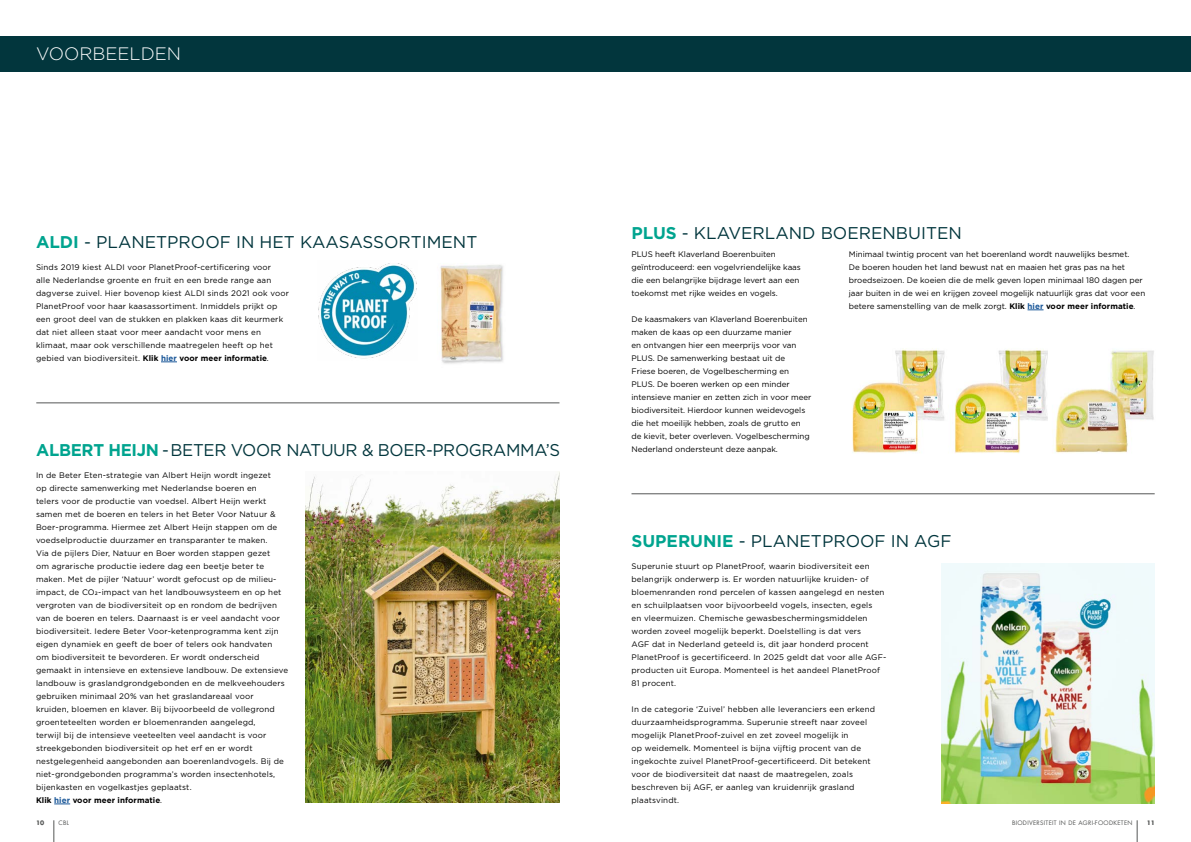
<style>
.page{position:relative;width:1191px;height:842px;background:#fff}
.page>*{position:absolute;margin:0;border:0;box-sizing:border-box;transform-origin:0 0}
.t1{font:300 18px "Gotham";color:#fff}
.t2{font:17px "Gotham";color:#02363d}
.t3{font:17px "Gotham";letter-spacing:-.02em;color:#02363d}
.t4{font:8px/13px "Gotham";letter-spacing:.02em;color:#000}
.t5{font:8px/13px "Gotham";color:#000}
.t6{font:6px "Futura LT";letter-spacing:.05em;color:#555756}
.t7{font:700 6px "Futura LT";color:#555756}
.s1{font-weight:700;color:#00a48f}
.s2{font-weight:700}
.s3{font-weight:700;color:#1b5899}
.s4{font-style:italic}
.s5{font-family:"Calibri";font-weight:300;font-size:11px}
</style>
<div class="page">
<svg style="left:54px;top:820px;width:1px;height:22px"></svg>
<svg style="left:1136px;top:820px;width:1px;height:22px"></svg>
<img style="left:305px;top:474px;width:254px;height:328px">
<img style="left:440px;top:265px;width:63px;height:99px">
<div style="left:0;top:36px;width:595px;height:35px;background:#02363d"></div>
<div style="left:595px;top:36px;width:596px;height:35px;background:#02363d"></div>
<svg style="left:161px;top:362px;width:16px;height:1px"></svg>
<svg style="left:54px;top:804px;width:16px;height:1px"></svg>
<img style="left:318px;top:263px;width:99px;height:96px">
<img style="left:852px;top:348px;width:302px;height:106px">
<svg style="left:1027px;top:310px;width:16px;height:1px"></svg>
<img style="left:941px;top:563px;width:214px;height:240px">
<hr style="left:631px;top:493px;width:523px;height:1px;background:#555756">
<hr style="left:36px;top:403px;width:523px;height:1px;background:#555756">
<h1 class="t1" style="left:36px;top:42px;width:147px">VOORBEELDEN</h1>
<h2 class="t2" style="left:36px;top:231px;width:443px"><span class="s1">ALDI</span> - PLANETPROOF IN HET KAASASSORTIMENT</h2>
<p class="t4" style="left:36px;top:261px;width:254px">Sinds 2019 kiest ALDI voor PlanetProof-certificering voor<br>alle Nederlandse groente en fruit en een brede range aan dagverse zuivel. Hier bovenop kiest ALDI sinds 2021 ook voor PlanetProof voor haar kaasassortiment. Inmiddels prijkt op een groot deel van de stukken en plakken kaas dit keurmerk dat niet alleen staat voor meer aandacht voor mens en klimaat, maar ook verschillende maatregelen heeft op het gebied van biodiversiteit. <span class="s2">Klik</span> <span class="s3">hier</span> <span class="s2">voor meer informatie</span><span class="s4">.</span></p>
<h2 class="t3" style="left:36px;top:439px;width:525px"><span class="s1">ALBERT HEIJN</span> - BETER VOOR NATUUR &amp; BOER-PROGRAMMA’S</h2>
<p class="t4" style="left:36px;top:469px;width:254px">In de Beter Eten-strategie van Albert Heijn wordt ingezet<br>op directe samenwerking met Nederlandse boeren en<br>telers voor de productie van voedsel. Albert Heijn werkt samen met de boeren en telers in het Beter Voor Natuur &amp; Boer-programma. Hiermee zet Albert Heijn stappen om de voedselproductie duurzamer en transparanter te maken.<br>Via de pijlers Dier, Natuur en Boer worden stappen gezet<br>om agrarische productie iedere dag een beetje beter te maken. Met de pijler ‘Natuur’ wordt gefocust op de milieu&shy;impact, de CO<span class="s5">2</span>-impact van het landbouwsysteem en op het vergroten van de biodiversiteit op en rondom de bedrijven van de boeren en telers. Daarnaast is er veel aandacht voor biodiversiteit. Iedere Beter Voor-ketenprogramma kent zijn eigen dynamiek en geeft de boer of telers ook handvaten<br>om biodiversiteit te bevorderen. Er wordt onderscheid gemaakt in intensieve en extensieve landbouw. De extensieve landbouw is graslandgrondgebonden en de melkveehouders gebruiken minimaal 20% van het graslandareaal voor kruiden, bloemen en klaver. Bij bijvoorbeeld de vollegrond groenteteelten worden er bloemenranden aangelegd,<br>terwijl bij de intensieve veeteelten veel aandacht is voor streekgebonden biodiversiteit op het erf en er wordt nestgelegenheid aangebonden aan boerenlandvogels. Bij de niet-grondgebonden programma’s worden insectenhotels, bijenkasten en vogelkastjes geplaatst.<br><span class="s2">Klik</span> <span class="s3">hier</span> <span class="s2">voor meer informatie</span><span class="s4">.</span></p>
<h2 class="t2" style="left:631px;top:222px;width:332px"><span class="s1">PLUS</span> - KLAVERLAND BOERENBUITEN</h2>
<p class="t5" style="left:631px;top:248px;width:171px">PLUS heeft Klaverland Boerenbuiten geïntroduceerd: een vogelvriendelijke kaas die een belangrijke bijdrage levert aan een toekomst met rijke weides en vogels.</p>
<p class="t5" style="left:631px;top:313px;width:181px">De kaasmakers van Klaverland Boerenbuiten maken de kaas op een duurzame manier<br>en ontvangen hier een meerprijs voor van PLUS. De samenwerking bestaat uit de<br>Friese boeren, de Vogelbescherming en PLUS. De boeren werken op een minder intensieve manier en zetten zich in voor meer biodiversiteit. Hierdoor kunnen weidevogels die het moeilijk hebben, zoals de grutto en de kievit, beter overleven. Vogelbescherming Nederland ondersteunt deze aanpak.</p>
<p class="t5" style="left:849px;top:248px;width:298px">Minimaal twintig procent van het boerenland wordt nauwelijks besmet.<br>De boeren houden het land bewust nat en maaien het gras pas na het broedseizoen. De koeien die de melk geven lopen minimaal 180 dagen per jaar buiten in de wei en krijgen zoveel mogelijk natuurlijk gras dat voor een betere samenstelling van de melk zorgt. <span class="s2">Klik</span> <span class="s3">hier</span> <span class="s2">voor meer informatie</span><span class="s4">.</span></p>
<h2 class="t2" style="left:631px;top:530px;width:321px"><span class="s1">SUPERUNIE</span> - PLANETPROOF IN AGF</h2>
<p class="t4" style="left:631px;top:560px;width:256px">Superunie stuurt op PlanetProof, waarin biodiversiteit een belangrijk onderwerp is. Er worden natuurlijke kruiden- of bloemenranden rond percelen of kassen aangelegd en nesten en schuilplaatsen voor bijvoorbeeld vogels, insecten, egels<br>en vleermuizen. Chemische gewasbeschermingsmiddelen worden zoveel mogelijk beperkt. Doelstelling is dat vers<br>AGF dat in Nederland geteeld is, dit jaar honderd procent PlanetProof is gecertificeerd. In 2025 geldt dat voor alle AGF&shy;producten uit Europa. Momenteel is het aandeel PlanetProof 81 procent.</p>
<p class="t4" style="left:631px;top:703px;width:245px">In de categorie ‘Zuivel’ hebben alle leveranciers een erkend duurzaamheidsprogramma. Superunie streeft naar zoveel mogelijk PlanetProof-zuivel en zet zoveel mogelijk in<br>op weidemelk. Momenteel is bijna vijftig procent van de ingekochte zuivel PlanetProof-gecertificeerd. Dit betekent voor de biodiversiteit dat naast de maatregelen, zoals beschreven bij AGF, er aanleg van kruidenrijk grasland plaatsvindt.</p>
<p class="t7" style="left:36px;top:819px;width:10px">10</p>
<p class="t6" style="left:58px;top:819px;width:12px">CBL</p>
<p class="t6" style="left:1012px;top:819px;width:122px">BIODIVERSITEIT IN DE AGRI-FOODKETEN</p>
<p class="t7" style="left:1146px;top:819px;width:10px">11</p>
</div>
